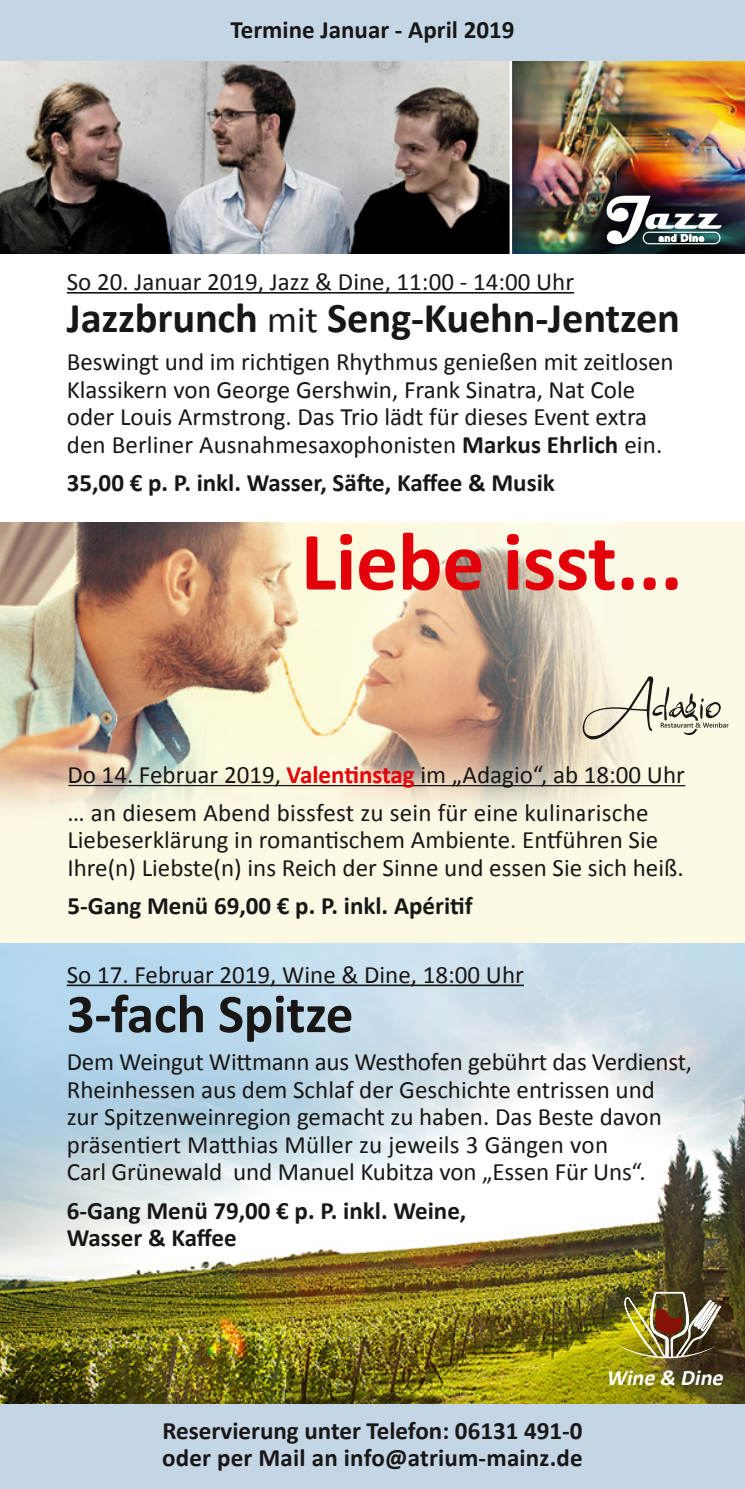
<style>
.page{position:relative;width:745px;height:1489px;background:#fff}
.page>*{position:absolute;margin:0;border:0;box-sizing:border-box;transform-origin:0 0}
.t1{font:700 83.75px "Calibri";letter-spacing:-.005em;color:#e3000b}
.t2{font:700 55px "Calibri";letter-spacing:-.005em;color:#181716}
.t3{font:700 42.5px "Calibri";letter-spacing:-.005em;color:#181716}
.t4{font:25px/27.5px "Calibri";color:#181716}
.t5{font:700 25px/27.5px "Calibri";color:#181716}
.t6{font:italic 700 22.25px "Calibri";color:#fff}
.s1{font-weight:400;font-size:37.5px}
.s2{font-weight:700}
.s3{font-weight:700;color:#e3000b}
</style>
<div class="page">
<img style="left:0;top:522px;width:744px;height:881px">
<img style="left:0;top:60px;width:744px;height:193px">
<hr style="left:67px;top:292px;width:506px;height:1px;background:#181716">
<svg style="left:601px;top:191px;width:123px;height:57px"></svg>
<div style="left:0;top:1403px;width:744px;height:85px;background:#c4d5e5"></div>
<hr style="left:67px;top:984px;width:456px;height:2px;background:#181716">
<svg style="left:581px;top:675px;width:147px;height:66px;background:#dfdbc8"></svg>
<hr style="left:509px;top:60px;width:2px;height:194px;background:#fff">
<div style="left:0;top:0;width:744px;height:60px;background:#c4d5e5"></div>
<hr style="left:68px;top:784px;width:617px;height:2px;background:#181716">
<img style="left:599px;top:1291px;width:135px;height:67px">
<p class="t5" style="left:230px;top:15px;width:285px">Termine Januar - April 2019</p>
<p class="t4" style="left:67px;top:267px;width:508px">So 20. Januar 2019, Jazz &amp; Dine, 11:00 - 14:00 Uhr</p>
<h3 class="t3" style="left:67px;top:292px;width:614px">Jazzbrunch <span class="s1">mit</span> Seng-Kuehn-Jentzen</h3>
<p class="t4" style="left:67px;top:347px;width:608px">Beswingt und im richtigen Rhythmus genießen mit zeitlosen Klassikern von George Gershwin, Frank Sinatra, Nat Cole oder Louis Armstrong. Das Trio lädt für dieses Event extra den Berliner Ausnahmesaxophonisten <span class="s2">Markus Ehrlich</span> ein.</p>
<p class="t5" style="left:67px;top:467px;width:489px">35,00 € p. P. inkl. Wasser, Säfte, Kaffee &amp; Musik</p>
<h1 class="t1" style="left:300px;top:509px;width:383px">Liebe isst...</h1>
<p class="t4" style="left:67px;top:754px;width:618px;line-height:38px">Do 14. Februar 2019, <span class="s3">Valentinstag</span> im „Adagio“, ab 18:00 Uhr … an diesem Abend bissfest zu sein für eine kulinarische</p>
<p class="t4" style="left:67px;top:825px;width:617px">Liebeserklärung in romantischem Ambiente. Entführen Sie<br>Ihre(n) Liebste(n) ins Reich der Sinne und essen Sie sich heiß.</p>
<p class="t5" style="left:67px;top:890px;width:406px">5-Gang Menü 69,00 € p. P. inkl. Apéritif</p>
<p class="t4" style="left:67px;top:959px;width:458px">So 17. Februar 2019, Wine &amp; Dine, 18:00 Uhr</p>
<h2 class="t2" style="left:67px;top:979px;width:288px">3-fach Spitze</h2>
<p class="t4" style="left:67px;top:1046px;width:626px">Dem Weingut Wittmann aus Westhofen gebührt das Verdienst, Rheinhessen aus dem Schlaf der Geschichte entrissen und zur Spitzenweinregion gemacht zu haben. Das Beste davon präsentiert Matthias Müller zu jeweils 3 Gängen von<br>Carl Grünewald und Manuel Kubitza von „Essen Für Uns“.</p>
<p class="t5" style="left:67px;top:1195px;width:401px">6-Gang Menü 79,00 € p. P. inkl. Weine,<br>Wasser &amp; Kaffee</p>
<p class="t5" style="left:162px;top:1415px;width:422px">Reservierung unter Telefon: 06131 491-0 oder per Mail an info@atrium-mainz.de</p>
<p class="t6" style="left:605px;top:1363px;width:123px">Wine &amp; Dine</p>
</div>
